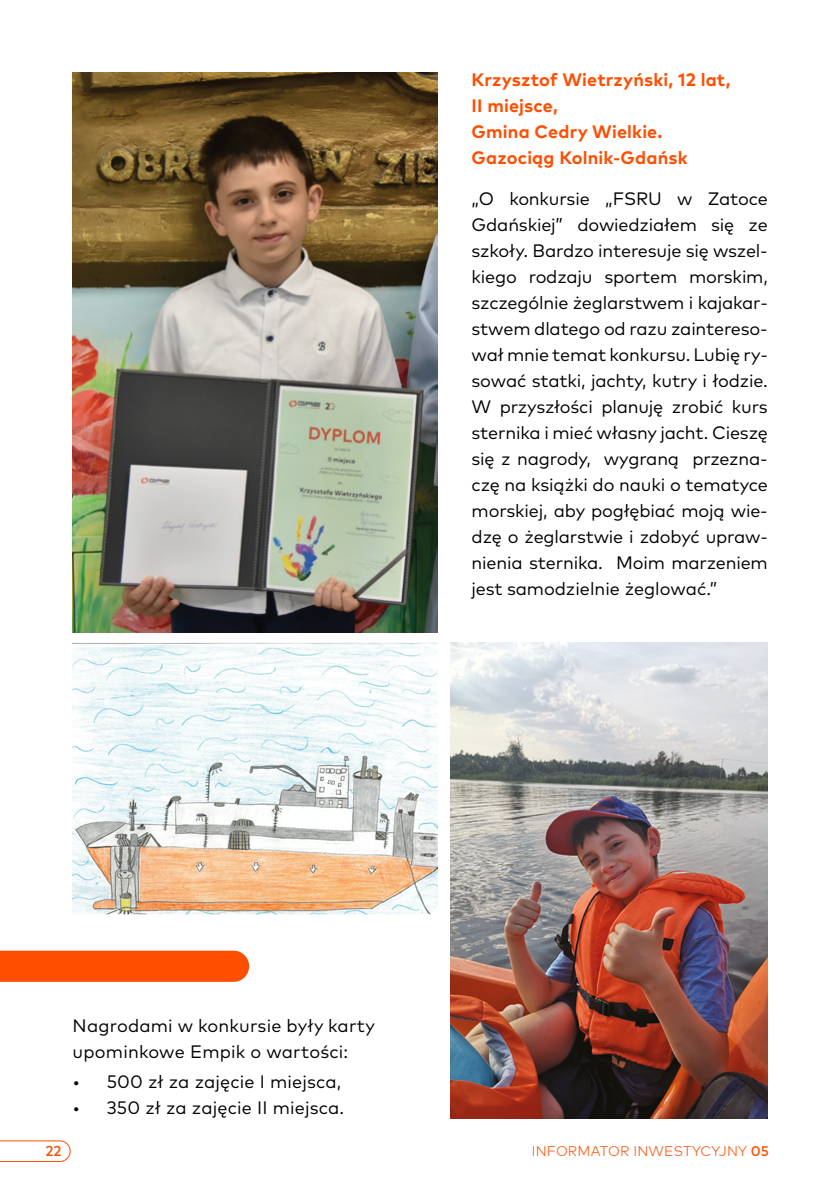
<style>
.page{position:relative;width:840px;height:1191px;background:#fff}
.page>*{position:absolute;margin:0;border:0;box-sizing:border-box;transform-origin:0 0}
.t1{font:18px/26px "Mark Pro";letter-spacing:.01em;color:#000;text-align:justify}
.t2{font:700 18px/26px "Mark Pro";letter-spacing:.01em;color:#ff4e00}
.t3{font:500 14.4px "Mark Pro";color:#ff4e00}
.t4{font:300 14px "Mark Pro";letter-spacing:.01em;color:#ff4e00}
.s1{font-weight:500}
</style>
<div class="page">
<svg style="left:0;top:1140px;width:71px;height:22px"></svg>
<div style="left:0;top:950px;width:249px;height:31px;background:#ff4e00"></div>
<img style="left:73px;top:72px;width:364px;height:560px">
<img style="left:72px;top:642px;width:365px;height:272px">
<img style="left:450px;top:642px;width:317px;height:477px">
<p class="t2" style="left:471px;top:65px;width:260px">Krzysztof Wietrzyński, 12 lat,<br>II miejsce,<br>Gmina Cedry Wielkie.<br>Gazociąg Kolnik-Gdańsk</p>
<p class="t1" style="left:471px;top:184px;width:297px">„O konkursie „FSRU w Zatoce Gdańskiej” dowiedziałem się ze szkoły. Bardzo interesuje się wszel&shy;kiego rodzaju sportem morskim, szczególnie żeglarstwem i kajakar&shy;stwem dlatego od razu zaintereso&shy;wał mnie temat konkursu. Lubię ry&shy;sować statki, jachty, kutry i łodzie.<br>W przyszłości planuję zrobić kurs sternika i mieć własny jacht. Cieszę się z nagrody, wygraną przezna&shy;czę na książki do nauki o tematyce morskiej, aby pogłębiać moją wie&shy;dzę o żeglarstwie i zdobyć upraw&shy;nienia sternika. Moim marzeniem jest samodzielnie żeglować.”</p>
<p class="t1" style="left:73px;top:1011px;width:303px">Nagrodami w konkursie były karty upominkowe Empik o wartości:</p>
<p class="t1" style="left:73px;top:1066px;width:270px">• 500 zł za zajęcie I miejsca,</p>
<p class="t1" style="left:73px;top:1092px;width:273px">• 350 zł za zajęcie II miejsca.</p>
<p class="t3" style="left:45px;top:1140px;width:18px">22</p>
<p class="t4" style="left:531px;top:1140px;width:238px">INFORMATOR INWESTYCYJNY <span class="s1">05</span></p>
</div>
